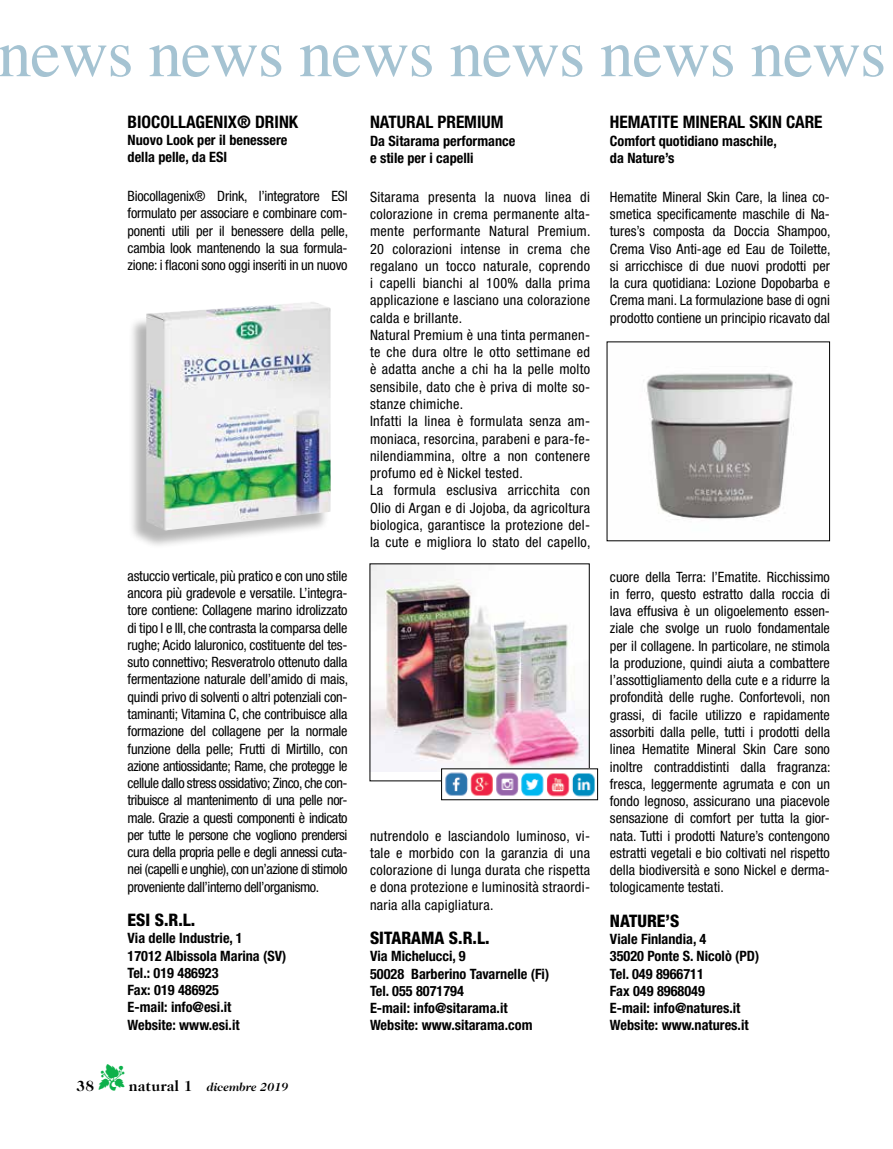
<style>
.page{position:relative;width:893px;height:1149px;background:#fff}
.page>*{position:absolute;margin:0;border:0;box-sizing:border-box;transform-origin:0 0}
.t1{font:67.5px "Times";letter-spacing:-.015em;color:#a5c3d2}
.t2{font:700 condensed 17.25px "Helvetica Neue LT Std";color:#000}
.t3{font:800 condensed 17.25px "Helvetica Neue LT Std";color:#000}
.t4{font:700 15px "Caslon 224 IT Cby BT";color:#000}
.t5{font:condensed 14.25px/17.2px "Helvetica Neue LT Std";letter-spacing:.02em;color:#000;text-align:justify}
.t6{font:700 condensed 14.25px/17.2px "Helvetica Neue LT Std";color:#000}
.t7{font:italic 700 12px "Caslon 224 IT Cby BT";color:#000}
.s1{color:#0db14b}
.s2{font-style:normal;font-size:15px}
</style>
<div class="page">
<img style="left:372px;top:565px;width:216px;height:206px">
<img style="left:643px;top:373px;width:150px;height:146px">
<div style="left:128px;top:305px;width:201px;height:244px;background:#000;opacity:.29"></div>
<img style="left:146px;top:302px;width:185px;height:228px">
<img style="left:443px;top:770px;width:152px;height:27px">
<h1 class="t1" style="left:-2px;top:-10px;width:890px">news news news news news news</h1>
<p class="t2" style="left:128px;top:111px;width:172px">BIOCOLLAGENIX® DRINK</p>
<p class="t6" style="left:128px;top:131px;width:161px">Nuovo Look per il benessere della pelle, da ESI</p>
<p class="t5" style="left:128px;top:187px;width:222px">Biocollagenix® Drink, l’integratore ESI formulato per associare e combinare com&shy;ponenti utili per il benessere della pelle, cambia look mantenendo la sua formula&shy;zione: i flaconi sono oggi inseriti in un nuovo</p>
<p class="t5" style="left:128px;top:567px;width:222px">astuccio verticale, più pratico e con uno stile ancora più gradevole e versatile. L’integra&shy;tore contiene: Collagene marino idrolizzato di tipo I e III, che contrasta la comparsa delle rughe; Acido Ialuronico, costituente del tes&shy;suto connettivo; Resveratrolo ottenuto dalla fermentazione naturale dell’amido di mais, quindi privo di solventi o altri potenziali con&shy;taminanti; Vitamina C, che contribuisce alla formazione del collagene per la normale funzione della pelle; Frutti di Mirtillo, con azione antiossidante; Rame, che protegge le cellule dallo stress ossidativo; Zinco, che con&shy;tribuisce al mantenimento di una pelle nor&shy;male. Grazie a questi componenti è indicato per tutte le persone che vogliono prendersi cura della propria pelle e degli annessi cuta&shy;nei (capelli e unghie), con un’azione di stimolo proveniente dall’interno dell’organismo.</p>
<p class="t3" style="left:128px;top:909px;width:69px">ESI S.R.L.</p>
<p class="t6" style="left:128px;top:929px;width:160px">Via delle Industrie, 1<br>17012 Albissola Marina (SV)<br>Tel.: 019 486923<br>Fax: 019 486925<br>E-mail: info@esi.it<br>Website: www.esi.it</p>
<p class="t7" style="left:99px;top:1079px;width:191px"><span class="s1">▼</span> <span class="s2">natural 1</span> dicembre 2019</p>
<p class="t4" style="left:77px;top:1076px;width:19px">38</p>
<p class="t2" style="left:370px;top:112px;width:135px">NATURAL PREMIUM</p>
<p class="t6" style="left:370px;top:132px;width:147px">Da Sitarama performance e stile per i capelli</p>
<p class="t5" style="left:370px;top:188px;width:222px;text-align:left">Sitarama presenta la nuova linea di colorazione in crema permanente alta&shy;mente performante Natural Premium.<br>20 colorazioni intense in crema che regalano un tocco naturale, coprendo i capelli bianchi al 100% dalla prima applicazione e lasciano una colorazione calda e brillante.<br>Natural Premium è una tinta permanen&shy;te che dura oltre le otto settimane ed è adatta anche a chi ha la pelle molto sensibile, dato che è priva di molte so&shy;stanze chimiche.<br>Infatti la linea è formulata senza am&shy;moniaca, resorcina, parabeni e para-fe&shy;nilendiammina, oltre a non contenere profumo ed è Nickel tested.<br>La formula esclusiva arricchita con Olio di Argan e di Jojoba, da agricoltura biologica, garantisce la protezione del&shy;la cute e migliora lo stato del capello,</p>
<p class="t5" style="left:370px;top:826px;width:222px">nutrendolo e lasciandolo luminoso, vi&shy;tale e morbido con la garanzia di una colorazione di lunga durata che rispetta e dona protezione e luminosità straordi&shy;naria alla capigliatura.</p>
<p class="t3" style="left:370px;top:926px;width:20px">SITARAMA</p>
<p class="t3" style="left:449px;top:926px;width:42px">S.R.L.</p>
<p class="t6" style="left:370px;top:947px;width:181px">Via Michelucci, 9<br>50028 Barberino Tavarnelle (Fi)<br>Tel. 055 8071794<br>E-mail: info@sitarama.it<br>Website: www.sitarama.com</p>
<p class="t2" style="left:610px;top:112px;width:214px">HEMATITE MINERAL SKIN CARE</p>
<p class="t6" style="left:610px;top:132px;width:168px">Comfort quotidiano maschile, da Nature’s</p>
<p class="t5" style="left:610px;top:188px;width:222px">Hematite Mineral Skin Care, la linea co&shy;smetica specificamente maschile di Na&shy;tures’s composta da Doccia Shampoo, Crema Viso Anti-age ed Eau de Toilette, si arricchisce di due nuovi prodotti per la cura quotidiana: Lozione Dopobarba e Crema mani. La formulazione base di ogni prodotto contiene un principio ricavato dal</p>
<p class="t5" style="left:610px;top:567px;width:222px">cuore della Terra: l’Ematite. Ricchissimo in ferro, questo estratto dalla roccia di lava effusiva è un oligoelemento essen&shy;ziale che svolge un ruolo fondamentale per il collagene. In particolare, ne stimola la produzione, quindi aiuta a combattere l’assottigliamento della cute e a ridurre la profondità delle rughe. Confortevoli, non grassi, di facile utilizzo e rapidamente assorbiti dalla pelle, tutti i prodotti della linea Hematite Mineral Skin Care sono inoltre contraddistinti dalla fragranza: fresca, leggermente agrumata e con un fondo legnoso, assicurano una piacevole sensazione di comfort per tutta la gior&shy;nata. Tutti i prodotti Nature’s contengono estratti vegetali e bio coltivati nel rispetto della biodiversità e sono Nickel e derma&shy;tologicamente testati.</p>
<p class="t3" style="left:610px;top:909px;width:71px">NATURE’S</p>
<p class="t6" style="left:610px;top:929px;width:151px">Viale Finlandia, 4<br>35020 Ponte S. Nicolò (PD)<br>Tel. 049 8966711<br>Fax 049 8968049<br>E-mail: info@natures.it<br>Website: www.natures.it</p>
</div>
